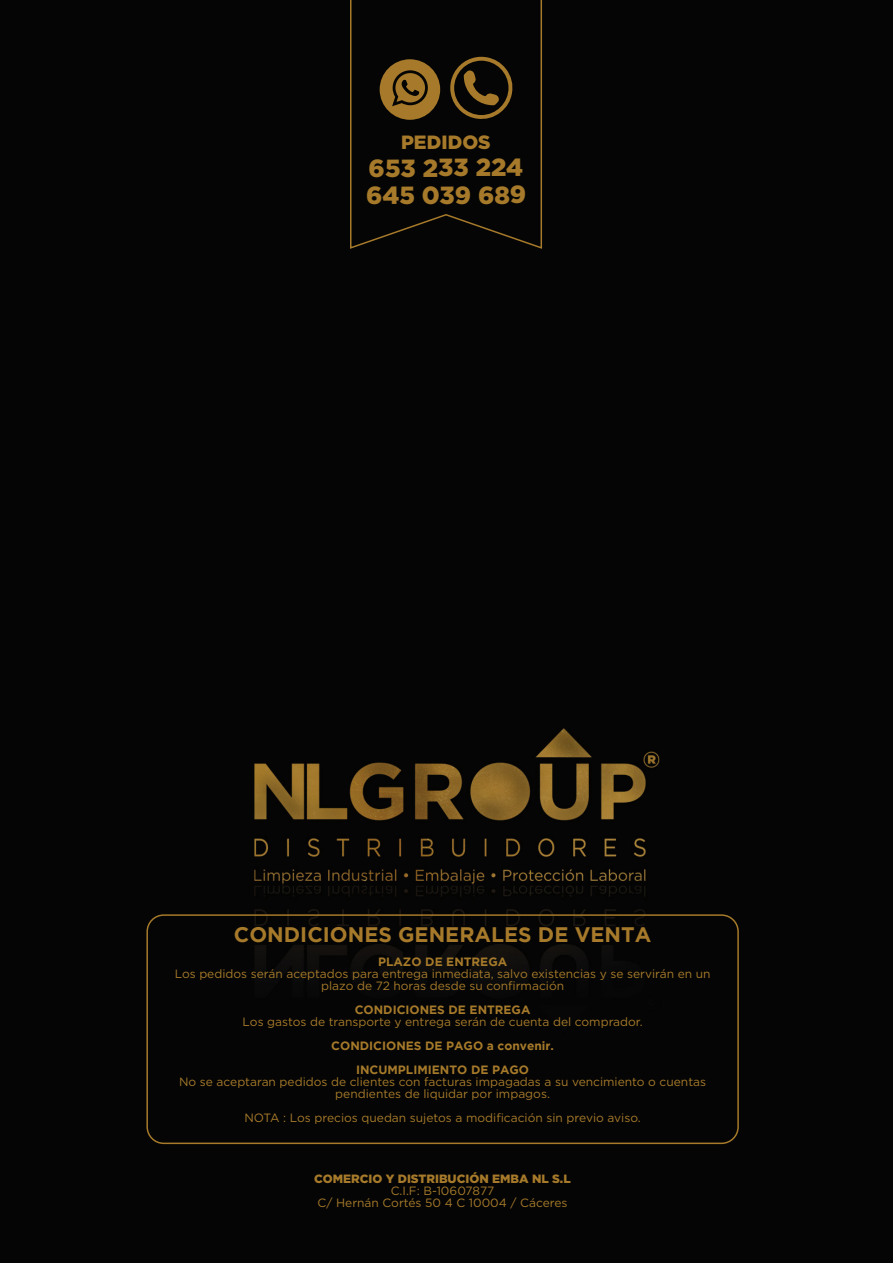
<style>
.page{position:relative;width:893px;height:1263px;background:#050505}
.page>*{position:absolute;margin:0;border:0;box-sizing:border-box;transform-origin:0 0}
.t1{font:900 24.75px/27.3px "Gotham";letter-spacing:-.01em;color:#a67a2a}
.t2{font:700 21px "Gotham";color:#a67a2a}
.t3{font:900 19.2px "Gotham";letter-spacing:-.01em;color:#a67a2a}
.t4{font:12px/12px "Gotham";color:#a67a2a;text-align:center}
.t5{font:700 12px/24px "Gotham";color:#a67a2a;text-align:center}
.t6{font:900 12px "Gotham";color:#a67a2a}
</style>
<div class="page">
<div style="left:349px;top:0;width:194px;height:250px;background:#050505"></div>
<svg style="left:450px;top:57px;width:63px;height:63px;background:#33270f"></svg>
<div style="left:380px;top:59px;width:60px;height:61px;background:#a67a2a;border-radius:50%"></div>
<svg style="left:392px;top:70px;width:36px;height:36px"></svg>
<div style="left:146px;top:914px;width:593px;height:230px;border:2px solid #a67a2a;border-radius:17px"></div>
<h3 class="t3" style="left:401px;top:129px;width:91px">PEDIDOS</h3>
<h1 class="t1" style="left:366px;top:154px;width:162px">653 233 224<br>645 039 689</h1>
<h2 class="t2" style="left:234px;top:922px;width:419px">CONDICIONES GENERALES DE VENTA</h2>
<p class="t5" style="left:378px;top:949px;width:131px">PLAZO DE ENTREGA</p>
<p class="t4" style="left:175px;top:967px;width:537px">Los pedidos serán aceptados para entrega inmediata, salvo existencias y se servirán en un plazo de 72 horas desde su confirmación</p>
<p class="t5" style="left:355px;top:997px;width:177px">CONDICIONES DE ENTREGA</p>
<p class="t4" style="left:243px;top:1015px;width:401px">Los gastos de transporte y entrega serán de cuenta del comprador.</p>
<p class="t5" style="left:331px;top:1033px;width:224px">CONDICIONES DE PAGO a convenir.<br>INCUMPLIMIENTO DE PAGO</p>
<p class="t4" style="left:179px;top:1075px;width:528px">No se aceptaran pedidos de clientes con facturas impagadas a su vencimiento o cuentas pendientes de liquidar por impagos.</p>
<p class="t4" style="left:244px;top:1111px;width:398px">NOTA : Los precios quedan sujetos a modificación sin previo aviso.</p>
<p class="t6" style="left:314px;top:1171px;width:258px">COMERCIO Y DISTRIBUCIÓN EMBA NL S.L</p>
<p class="t4" style="left:318px;top:1185px;width:251px">C.I.F: B-10607877<br>C/ Hernán Cortés 50 4 C 10004 / Cáceres</p>
</div>
